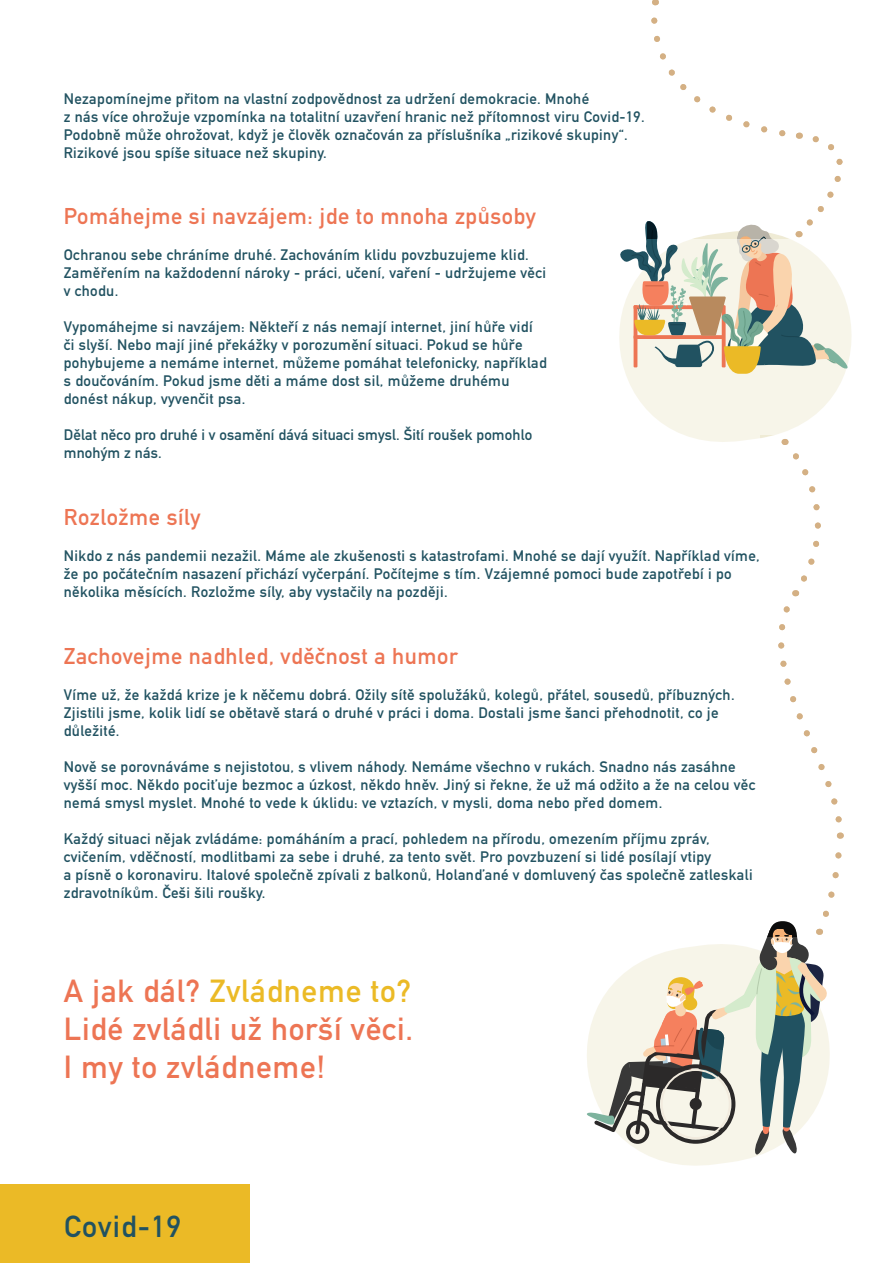
<style>
.page{position:relative;width:893px;height:1263px;background:#fff}
.page>*{position:absolute;margin:0;border:0;box-sizing:border-box;transform-origin:0 0}
.t1{font:700 31.5px/37.8px "DIN Alternate";letter-spacing:.025em;color:#ed7554;text-align:justify}
.t2{font:700 30px "DIN Alternate";letter-spacing:.04em;color:#215261}
.t3{font:700 22.5px "DIN Alternate";letter-spacing:.025em;color:#ed7554}
.t4{font:700 15px/18px "DIN Alternate";letter-spacing:.025em;color:#215261}
.s1{color:#ebba26}
</style>
<div class="page">
<div style="left:0;top:1184px;width:249px;height:79px;background:#ebba26"></div>
<svg style="left:626px;top:374px;width:218px;height:71px;fill:#f7f5e9"></svg>
<svg style="left:658px;top:1159px;width:87px;height:7px"></svg>
<svg style="left:619px;top:17px;width:233px;height:357px"></svg>
<svg style="left:784px;top:439px;width:50px;height:157px"></svg>
<svg style="left:778px;top:606px;width:66px;height:233px"></svg>
<svg style="left:587px;top:852px;width:255px;height:307px"></svg>
<p class="t4" style="left:64px;top:88px;width:582px">Nezapomínejme přitom na vlastní zodpovědnost za udržení demokracie. Mnohé<br>z nás více ohrožuje vzpomínka na totalitní uzavření hranic než přítomnost viru Covid-19.<br>Podobně může ohrožovat, když je člověk označován za příslušníka „rizikové skupiny“.<br>Rizikové jsou spíše situace než skupiny.</p>
<h3 class="t3" style="left:64px;top:199px;width:474px">Pomáhejme si navzájem: jde to mnoha způsoby</h3>
<p class="t4" style="left:64px;top:245px;width:484px">Ochranou sebe chráníme druhé. Zachováním klidu povzbuzujeme klid.<br>Zaměřením na každodenní nároky - práci, učení, vaření - udržujeme věci v chodu.</p>
<p class="t4" style="left:64px;top:317px;width:485px">Vypomáhejme si navzájem: Někteří z nás nemají internet, jiní hůře vidí či slyší. Nebo mají jiné překážky v porozumění situaci. Pokud se hůře pohybujeme a nemáme internet, můžeme pomáhat telefonicky, například s doučováním. Pokud jsme děti a máme dost sil, můžeme druhému donést nákup, vyvenčit psa.</p>
<p class="t4" style="left:64px;top:425px;width:470px">Dělat něco pro druhé i v osamění dává situaci smysl. Šití roušek pomohlo mnohým z nás.</p>
<h3 class="t3" style="left:64px;top:500px;width:138px">Rozložme síly</h3>
<p class="t4" style="left:64px;top:546px;width:698px">Nikdo z nás pandemii nezažil. Máme ale zkušenosti s katastrofami. Mnohé se dají využít. Například víme, že po počátečním nasazení přichází vyčerpání. Počítejme s tím. Vzájemné pomoci bude zapotřebí i po několika měsících. Rozložme síly, aby vystačily na později.</p>
<h3 class="t3" style="left:64px;top:638px;width:395px">Zachovejme nadhled, vděčnost a humor</h3>
<p class="t4" style="left:64px;top:684px;width:672px">Víme už, že každá krize je k něčemu dobrá. Ožily sítě spolužáků, kolegů, přátel, sousedů, příbuzných.<br>Zjistili jsme, kolik lidí se obětavě stará o druhé v práci i doma. Dostali jsme šanci přehodnotit, co je důležité.</p>
<p class="t4" style="left:64px;top:756px;width:693px">Nově se porovnáváme s nejistotou, s vlivem náhody. Nemáme všechno v rukách. Snadno nás zasáhne vyšší moc. Někdo pociťuje bezmoc a úzkost, někdo hněv. Jiný si řekne, že už má odžito a že na celou věc nemá smysl myslet. Mnohé to vede k úklidu: ve vztazích, v mysli, doma nebo před domem.</p>
<p class="t4" style="left:64px;top:828px;width:690px">Každý situaci nějak zvládáme: pomáháním a prací, pohledem na přírodu, omezením příjmu zpráv, cvičením, vděčností, modlitbami za sebe i druhé, za tento svět. Pro povzbuzení si lidé posílají vtipy<br>a písně o koronaviru. Italové společně zpívali z balkonů, Holanďané v domluvený čas společně zatleskali zdravotníkům. Češi šili roušky.</p>
<h1 class="t1" style="left:64px;top:970px;width:351px">A jak dál? <span class="s1">Zvládneme to?<br></span>Lidé zvládli už horší věci.<br>I my to zvládneme!</h1>
<h2 class="t2" style="left:64px;top:1203px;width:119px">Covid-19</h2>
</div>
